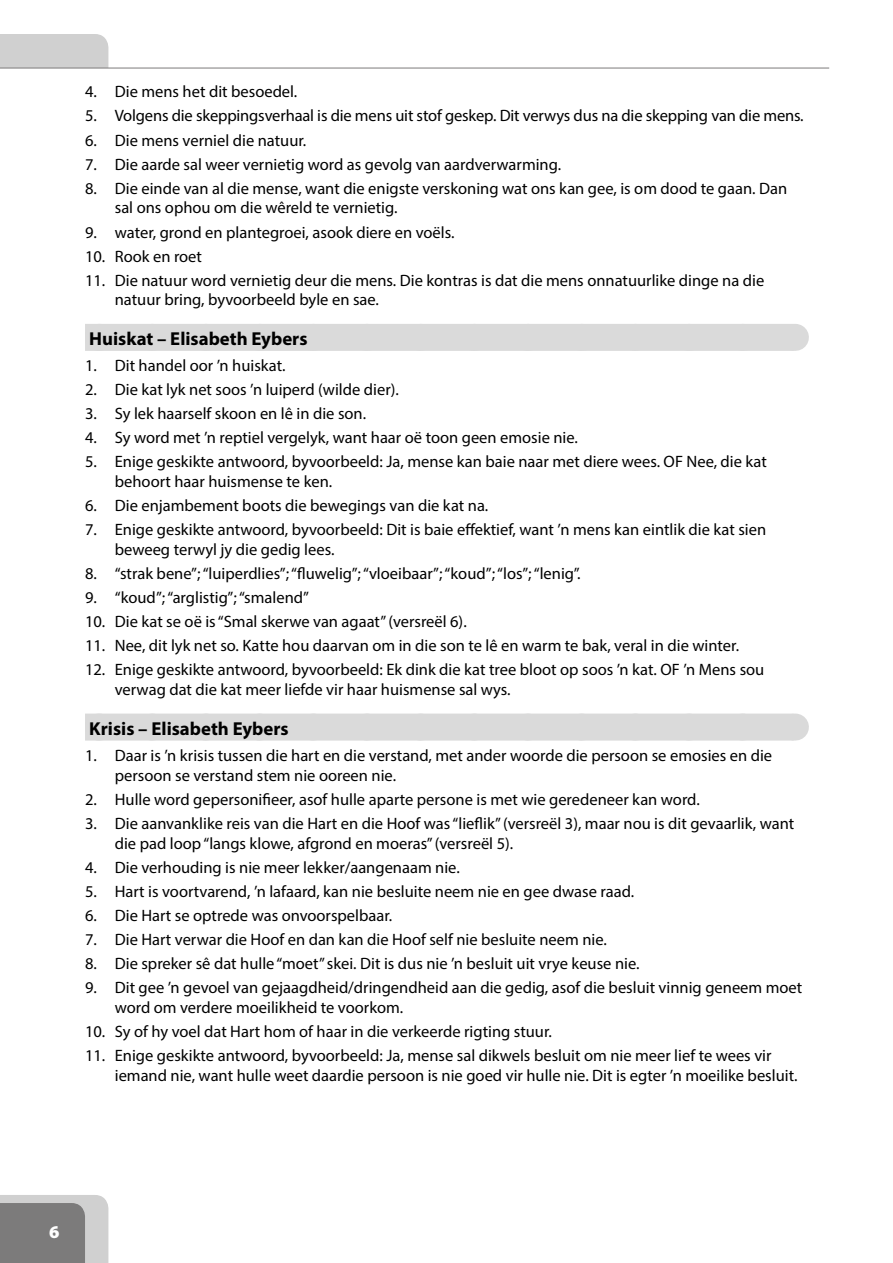
<style>
.page{position:relative;width:893px;height:1263px;background:#fff}
.page>*{position:absolute;margin:0;border:0;box-sizing:border-box;transform-origin:0 0}
.t1{font:700 18.75px "Myriad Pro";color:#000}
.t2{font:900 18px "Myriad Pro";color:#fff}
.t3{font:16.5px/19.8px "Myriad Pro";color:#000}
</style>
<div class="page">
<div style="left:0;top:34px;width:109px;height:34px;background:#d0d0d0"></div>
<svg style="left:0;top:1195px;width:109px;height:68px;background:#979696"></svg>
<hr style="left:0;top:68px;width:829px;height:1px;background:#7c7b7b">
<div style="left:85px;top:324px;width:709px;height:27px;background:#dadada"></div>
<svg style="left:794px;top:324px;width:1px;height:27px"></svg>
<div style="left:85px;top:713px;width:709px;height:27px;background:#dadada"></div>
<svg style="left:152px;top:713px;width:616px;height:1px"></svg>
<svg style="left:794px;top:713px;width:1px;height:27px"></svg>
<p class="t3" style="left:85px;top:82px;width:214px">4. Die mens het dit besoedel.</p>
<p class="t3" style="left:85px;top:106px;width:720px">5. Volgens die skeppingsverhaal is die mens uit stof geskep. Dit verwys dus na die skepping van die mens.</p>
<p class="t3" style="left:85px;top:130px;width:223px">6. Die mens verniel die natuur.</p>
<p class="t3" style="left:85px;top:154px;width:478px">7. Die aarde sal weer vernietig word as gevolg van aardverwarming.</p>
<p class="t3" style="left:115px;top:178px;width:674px;text-indent:-30px">8. Die einde van al die mense, want die enigste verskoning wat ons kan gee, is om dood te gaan. Dan sal ons ophou om die wêreld te vernietig.</p>
<p class="t3" style="left:85px;top:222px;width:371px">9. water, grond en plantegroei, asook diere en voëls.</p>
<p class="t3" style="left:85px;top:246px;width:118px">10. Rook en roet</p>
<p class="t3" style="left:115px;top:270px;width:651px;text-indent:-30px">11. Die natuur word vernietig deur die mens. Die kontras is dat die mens onnatuurlike dinge na die natuur bring, byvoorbeeld byle en sae.</p>
<p class="t1" style="left:89px;top:326px;width:220px">Huiskat – Elisabeth Eybers</p>
<p class="t3" style="left:85px;top:355px;width:202px">1. Dit handel oor ’n huiskat.</p>
<p class="t3" style="left:85px;top:379px;width:315px">2. Die kat lyk net soos ’n luiperd (wilde dier).</p>
<p class="t3" style="left:85px;top:403px;width:283px">3. Sy lek haarself skoon en lê in die son.</p>
<p class="t3" style="left:85px;top:428px;width:494px">4. Sy word met ’n reptiel vergelyk, want haar oë toon geen emosie nie.</p>
<p class="t3" style="left:115px;top:452px;width:654px;text-indent:-30px">5. Enige geskikte antwoord, byvoorbeeld: Ja, mense kan baie naar met diere wees. OF Nee, die kat behoort haar huismense te ken.</p>
<p class="t3" style="left:85px;top:495px;width:405px">6. Die enjambement boots die bewegings van die kat na.</p>
<p class="t3" style="left:115px;top:520px;width:653px;text-indent:-30px">7. Enige geskikte antwoord, byvoorbeeld: Dit is baie effektief, want ’n mens kan eintlik die kat sien beweeg terwyl jy die gedig lees.</p>
<p class="t3" style="left:85px;top:563px;width:497px">8. “strak bene”; “luiperdlies”; “fluwelig”; “vloeibaar”; “koud”; “los”; “lenig”.</p>
<p class="t3" style="left:85px;top:587px;width:226px">9. “koud”; “arglistig”; “smalend”</p>
<p class="t3" style="left:85px;top:611px;width:383px">10. Die kat se oë is “Smal skerwe van agaat” (versreël 6).</p>
<p class="t3" style="left:85px;top:636px;width:656px">11. Nee, dit lyk net so. Katte hou daarvan om in die son te lê en warm te bak, veral in die winter.</p>
<p class="t3" style="left:115px;top:660px;width:651px;text-indent:-30px">12. Enige geskikte antwoord, byvoorbeeld: Ek dink die kat tree bloot op soos ’n kat. OF ’n Mens sou verwag dat die kat meer liefde vir haar huismense sal wys.</p>
<p class="t1" style="left:89px;top:716px;width:201px">Krisis – Elisabeth Eybers</p>
<p class="t3" style="left:115px;top:745px;width:659px;text-indent:-30px">1. Daar is ’n krisis tussen die hart en die verstand, met ander woorde die persoon se emosies en die persoon se verstand stem nie ooreen nie.</p>
<p class="t3" style="left:85px;top:789px;width:616px">2. Hulle word gepersonifieer, asof hulle aparte persone is met wie geredeneer kan word.</p>
<p class="t3" style="left:115px;top:813px;width:681px;text-indent:-30px">3. Die aanvanklike reis van die Hart en die Hoof was “lieflik” (versreël 3), maar nou is dit gevaarlik, want die pad loop “langs klowe, afgrond en moeras” (versreël 5).</p>
<p class="t3" style="left:85px;top:857px;width:376px">4. Die verhouding is nie meer lekker/aangenaam nie.</p>
<p class="t3" style="left:85px;top:881px;width:551px">5. Hart is voortvarend, ’n lafaard, kan nie besluite neem nie en gee dwase raad.</p>
<p class="t3" style="left:85px;top:905px;width:309px">6. Die Hart se optrede was onvoorspelbaar.</p>
<p class="t3" style="left:85px;top:929px;width:523px">7. Die Hart verwar die Hoof en dan kan die Hoof self nie besluite neem nie.</p>
<p class="t3" style="left:85px;top:953px;width:556px">8. Die spreker sê dat hulle “moet” skei. Dit is dus nie ’n besluit uit vrye keuse nie.</p>
<p class="t3" style="left:115px;top:977px;width:689px;text-indent:-30px">9. Dit gee ’n gevoel van gejaagdheid/dringendheid aan die gedig, asof die besluit vinnig geneem moet word om verdere moeilikheid te voorkom.</p>
<p class="t3" style="left:85px;top:1021px;width:468px">10. Sy of hy voel dat Hart hom of haar in die verkeerde rigting stuur.</p>
<p class="t3" style="left:115px;top:1045px;width:684px;text-indent:-30px">11. Enige geskikte antwoord, byvoorbeeld: Ja, mense sal dikwels besluit om nie meer lief te wees vir iemand nie, want hulle weet daardie persoon is nie goed vir hulle nie. Dit is egter ’n moeilike besluit.</p>
<p class="t2" style="left:49px;top:1220px;width:12px">6</p>
</div>
